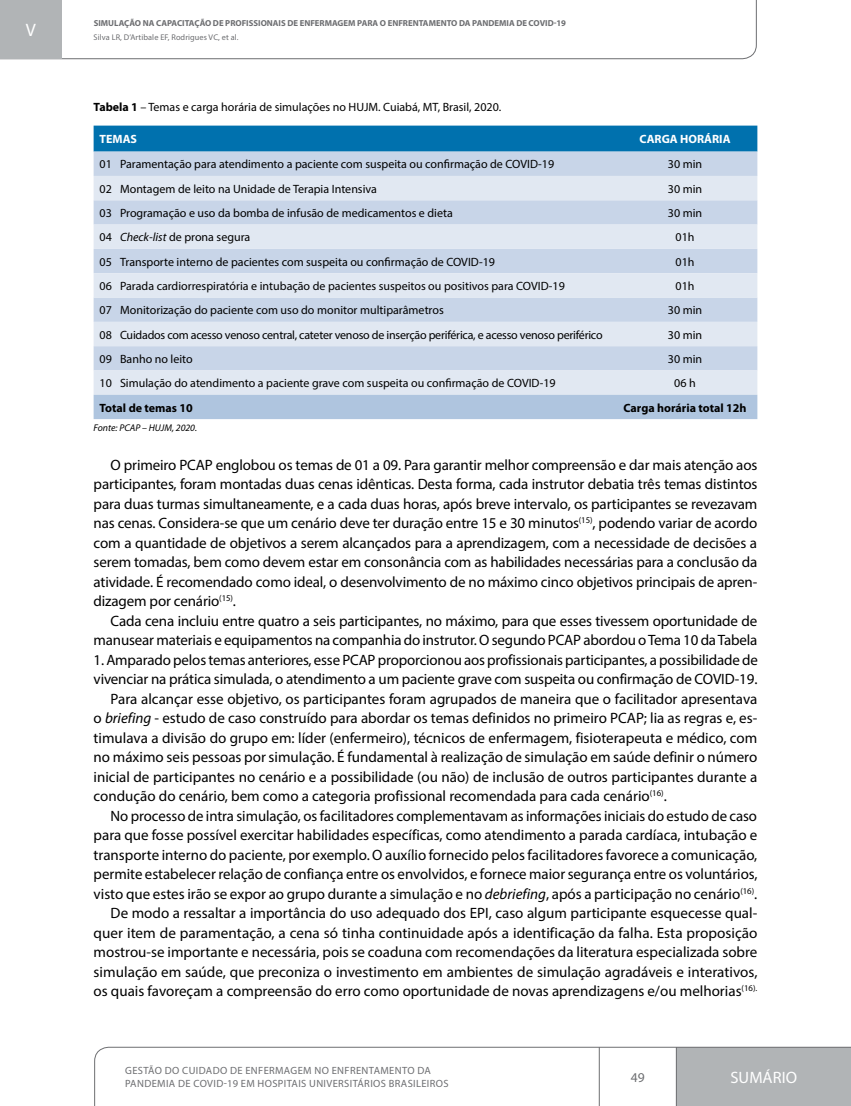
<style>
.page{position:relative;width:851px;height:1106px;background:#fff}
.page>*{position:absolute;margin:0;border:0;box-sizing:border-box;transform-origin:0 0}
.t1{font:18px "Myriad Pro";color:#fff}
.t2{font:16.5px "Myriad Pro";letter-spacing:.005em;color:#fff}
.t3{font:15px/19.5px "Myriad Pro";color:#000;text-align:justify}
.t4{font:13.5px "Myriad Pro";color:#6d6e71}
.t5{font:12px "Myriad Pro";color:#000}
.t6{font:12px "Myriad Pro";letter-spacing:-.02em;color:#000}
.t7{font:700 12px "Myriad Pro";color:#000}
.t8{font:700 12px "Myriad Pro";color:#fff}
.t9{font:10.5px/12.6px "Myriad Pro";letter-spacing:.035em;color:#6d6e71}
.t10{font:italic 9.75px "Myriad Pro";color:#000}
.t11{font:700 8.7px "Myriad Pro";color:#6d6e71}
.t12{font:8.25px "Myriad Pro";letter-spacing:.01em;color:#6d6e71}
.s1{font-weight:700}
.s2{font-style:italic}
</style>
<div class="page">
<svg style="left:94px;top:1046px;width:756px;height:60px"></svg>
<svg style="left:62px;top:0;width:694px;height:59px"></svg>
<div style="left:0;top:0;width:62px;height:59px;background:#b1b4b6"></div>
<div style="left:94px;top:126px;width:663px;height:26px;background:#0071ae"></div>
<div style="left:94px;top:152px;width:663px;height:24px;background:#c8d5e8"></div>
<svg style="left:94px;top:176px;width:663px;height:219px;background:#d6dfed"></svg>
<div style="left:94px;top:395px;width:663px;height:24px;background:#afc5df"></div>
<p class="t1" style="left:26px;top:18px;width:12px">V</p>
<p class="t11" style="left:94px;top:18px;width:474px">SIMULAÇÃO NA CAPACITAÇÃO DE PROFISSIONAIS DE ENFERMAGEM PARA O ENFRENTAMENTO DA PANDEMIA DE COVID-19</p>
<p class="t12" style="left:94px;top:32px;width:146px">Silva LR, D’Artibale EF, Rodrigues VC, et al.</p>
<p class="t5" style="left:94px;top:100px;width:409px"><span class="s1">Tabela 1</span> – Temas e carga horária de simulações no HUJM. Cuiabá, MT, Brasil, 2020.</p>
<p class="t8" style="left:100px;top:132px;width:39px">TEMAS</p>
<p class="t8" style="left:639px;top:132px;width:93px">CARGA HORÁRIA</p>
<p class="t5" style="left:100px;top:157px;width:456px">01 Paramentação para atendimento a paciente com suspeita ou confirmação de COVID-19</p>
<p class="t5" style="left:667px;top:157px;width:36px">30 min</p>
<p class="t5" style="left:100px;top:181px;width:279px">02 Montagem de leito na Unidade de Terapia Intensiva</p>
<p class="t5" style="left:667px;top:181px;width:36px">30 min</p>
<p class="t5" style="left:100px;top:205px;width:355px">03 Programação e uso da bomba de infusão de medicamentos e dieta</p>
<p class="t5" style="left:667px;top:205px;width:36px">30 min</p>
<p class="t5" style="left:100px;top:230px;width:152px">04 <span class="s2">Check-list</span> de prona segura</p>
<p class="t5" style="left:675px;top:230px;width:20px">01h</p>
<p class="t5" style="left:100px;top:254px;width:397px">05 Transporte interno de pacientes com suspeita ou confirmação de COVID-19</p>
<p class="t5" style="left:675px;top:254px;width:20px">01h</p>
<p class="t5" style="left:100px;top:278px;width:466px">06 Parada cardiorrespiratória e intubação de pacientes suspeitos ou positivos para COVID-19</p>
<p class="t5" style="left:675px;top:278px;width:20px">01h</p>
<p class="t5" style="left:100px;top:303px;width:345px">07 Monitorização do paciente com uso do monitor multiparâmetros</p>
<p class="t5" style="left:667px;top:303px;width:36px">30 min</p>
<p class="t6" style="left:100px;top:327px;width:504px">08 Cuidados com acesso venoso central, cateter venoso de inserção periférica, e acesso venoso periférico</p>
<p class="t5" style="left:667px;top:327px;width:36px">30 min</p>
<p class="t5" style="left:100px;top:351px;width:95px">09 Banho no leito</p>
<p class="t5" style="left:667px;top:351px;width:36px">30 min</p>
<p class="t5" style="left:100px;top:376px;width:457px">10 Simulação do atendimento a paciente grave com suspeita ou confirmação de COVID-19</p>
<p class="t5" style="left:674px;top:376px;width:23px">06 h</p>
<p class="t7" style="left:100px;top:401px;width:95px">Total de temas 10</p>
<p class="t7" style="left:623px;top:401px;width:125px">Carga horária total 12h</p>
<p class="t10" style="left:94px;top:421px;width:105px">Fonte: PCAP – HUJM, 2020.</p>
<p class="t3" style="left:94px;top:454px;width:665px;text-indent:17px">O primeiro PCAP englobou os temas de 01 a 09. Para garantir melhor compreensão e dar mais atenção aos participantes, foram montadas duas cenas idênticas. Desta forma, cada instrutor debatia três temas distintos para duas turmas simultaneamente, e a cada duas horas, após breve intervalo, os participantes se revezavam nas cenas. Considera-se que um cenário deve ter duração entre 15 e 30 minutos<sup>(15)</sup>, podendo variar de acordo com a quantidade de objetivos a serem alcançados para a aprendizagem, com a necessidade de decisões a serem tomadas, bem como devem estar em consonância com as habilidades necessárias para a conclusão da atividade. É recomendado como ideal, o desenvolvimento de no máximo cinco objetivos principais de apren&shy;dizagem por cenário<sup>(15)</sup>.</p>
<p class="t3" style="left:94px;top:610px;width:665px;text-align:right">Cada cena incluiu entre quatro a seis participantes, no máximo, para que esses tivessem oportunidade de manusear materiais e equipamentos na companhia do instrutor. O segundo PCAP abordou o Tema 10 da Tabela</p>
<p class="t3" style="left:94px;top:649px;width:665px">1. Amparado pelos temas anteriores, esse PCAP proporcionou aos profissionais participantes, a possibilidade de</p>
<p class="t3" style="left:94px;top:669px;width:665px">vivenciar na prática simulada, o atendimento a um paciente grave com suspeita ou confirmação de COVID-19.</p>
<p class="t3" style="left:111px;top:688px;width:648px">Para alcançar esse objetivo, os participantes foram agrupados de maneira que o facilitador apresentava</p>
<p class="t3" style="left:94px;top:708px;width:665px">o <span class="s2">briefing</span> - estudo de caso construído para abordar os temas definidos no primeiro PCAP; lia as regras e, es-</p>
<p class="t3" style="left:94px;top:727px;width:665px">timulava a divisão do grupo em: líder (enfermeiro), técnicos de enfermagem, fisioterapeuta e médico, com</p>
<p class="t3" style="left:94px;top:747px;width:665px">no máximo seis pessoas por simulação. É fundamental à realização de simulação em saúde definir o número</p>
<p class="t3" style="left:94px;top:766px;width:665px">inicial de participantes no cenário e a possibilidade (ou não) de inclusão de outros participantes durante a</p>
<p class="t3" style="left:94px;top:786px;width:574px">condução do cenário, bem como a categoria profissional recomendada para cada cenário<sup>(16)</sup>.</p>
<p class="t3" style="left:111px;top:805px;width:647px">No processo de intra simulação, os facilitadores complementavam as informações iniciais do estudo de caso</p>
<p class="t3" style="left:94px;top:825px;width:665px">para que fosse possível exercitar habilidades específicas, como atendimento a parada cardíaca, intubação e</p>
<p class="t3" style="left:94px;top:844px;width:665px">transporte interno do paciente, por exemplo. O auxílio fornecido pelos facilitadores favorece a comunicação,</p>
<p class="t3" style="left:94px;top:864px;width:665px">permite estabelecer relação de confiança entre os envolvidos, e fornece maior segurança entre os voluntários,</p>
<p class="t3" style="left:94px;top:883px;width:665px">visto que estes irão se expor ao grupo durante a simulação e no <span class="s2">debriefing</span>, após a participação no cenário<sup>(16)</sup>.</p>
<p class="t3" style="left:111px;top:903px;width:648px">De modo a ressaltar a importância do uso adequado dos EPI, caso algum participante esquecesse qual-</p>
<p class="t3" style="left:94px;top:922px;width:665px">quer item de paramentação, a cena só tinha continuidade após a identificação da falha. Esta proposição</p>
<p class="t3" style="left:94px;top:942px;width:665px">mostrou-se importante e necessária, pois se coaduna com recomendações da literatura especializada sobre</p>
<p class="t3" style="left:94px;top:961px;width:665px">simulação em saúde, que preconiza o investimento em ambientes de simulação agradáveis e interativos,</p>
<p class="t3" style="left:94px;top:981px;width:665px">os quais favoreçam a compreensão do erro como oportunidade de novas aprendizagens e/ou melhorias<sup>(16).</sup></p>
<p class="t9" style="left:125px;top:1064px;width:325px">GESTÃO DO CUIDADO DE ENFERMAGEM NO ENFRENTAMENTO DA<br>PANDEMIA DE COVID-19 EM HOSPITAIS UNIVERSITÁRIOS BRASILEIROS</p>
<p class="t2" style="left:730px;top:1067px;width:68px">SUMÁRIO</p>
<p class="t4" style="left:630px;top:1068px;width:15px">49</p>
</div>
